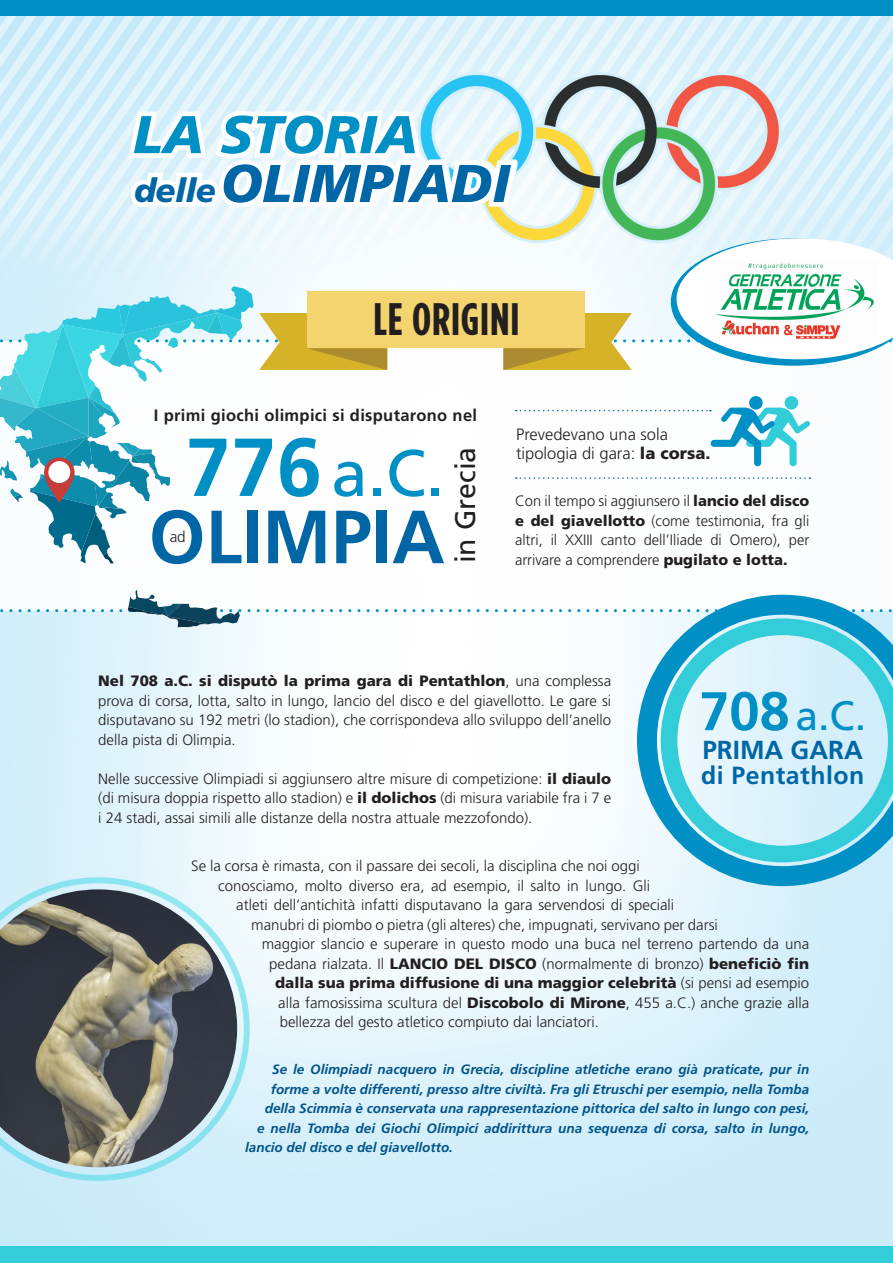
<style>
.page{position:relative;width:893px;height:1263px;background:#fff}
.page>*{position:absolute;margin:0;border:0;box-sizing:border-box;transform-origin:0 0}
.t1{font:700 75.15px "Frutiger";color:#0166a5}
.t2{font:65.55px "Frutiger";color:#0090c6}
.t3{font:italic 900 53.1px/48.9px "Frutiger";color:#0166a5}
.t4{font:700 condensed 45.45px "Gotham HTF";letter-spacing:.02em;color:#231f20}
.t5{font:41.1px "Frutiger";color:#0090c6}
.t6{font:28.35px "Frutiger";color:#231f20}
.t7{font:700 26.1px "Frutiger";color:#0166a5}
.t8{font:700 24.75px "Frutiger";letter-spacing:.02em;color:#0166a5}
.t9{font:300 16.5px/19.5px "Frutiger";color:#231f20}
.t10{font:700 16.5px "Frutiger";letter-spacing:.02em;color:#231f20}
.t11{font:300 15.3px "Frutiger";color:#231f20}
.t12{font:300 15px/19.5px "Frutiger";color:#231f20;text-align:justify}
.t13{font:900 15px "Frutiger";color:#231f20}
.t14{font:italic 700 13.5px "Frutiger";color:#01548b}
.s1{color:#0090c6}
.s2{font-size:33px}
.s3{font-weight:700;font-size:82.05px}
.s4{font-weight:900}
.s5{font-weight:300}
.s6{font-weight:700;font-size:54.3px}
</style>
<div class="page">
<img style="left:0;top:16px;width:893px;height:1231px">
<svg style="left:123px;top:106px;width:388px;height:97px"></svg>
<svg style="left:126px;top:155px;width:396px;height:83px"></svg>
<div style="left:0;top:341px;width:893px;height:270px;background:#fff"></div>
<svg style="left:637px;top:628px;width:256px;height:258px"></svg>
<svg style="left:661px;top:628px;width:232px;height:234px;background:#a4e0ee"></svg>
<div style="left:0;top:0;width:893px;height:16px;background:#0090c6"></div>
<div style="left:0;top:1247px;width:893px;height:16px;background:#33ccd9"></div>
<svg style="left:0;top:877px;width:250px;height:304px;background:#7e8887"></svg>
<svg style="left:0;top:590px;width:893px;height:38px"></svg>
<svg style="left:0;top:238px;width:893px;height:326px"></svg>
<img style="left:711px;top:260px;width:166px;height:82px">
<h3 class="t3" style="left:133px;top:110px;width:378px"><span class="s1">LA STORIA </span><span class="s2">delle</span> OLIMPIADI</h3>
<h3 class="t4" style="left:373px;top:293px;width:148px">LE ORIGINI</h3>
<p class="t10" style="left:154px;top:405px;width:325px">I primi giochi olimpici si disputarono nel</p>
<h2 class="t2" style="left:185px;top:435px;width:260px"><span class="s3">776</span>a.C.</h2>
<h1 class="t1" style="left:149px;top:493px;width:297px">OLIMPIA</h1>
<p class="t11" style="left:170px;top:528px;width:18px">ad</p>
<h3 class="t6" style="left:449px;top:563px;width:118px;rotate:-90deg">in Grecia</h3>
<p class="t9" style="left:516px;top:424px;width:196px">Prevedevano una sola tipologia di gara: <span class="s4">la corsa.</span></p>
<p class="t12" style="left:515px;top:491px;width:296px">Con il tempo si aggiunsero il <span class="s4">lancio del disco e del giavellotto</span> (come testimonia, fra gli altri, il XXIII canto dell’Iliade di Omero), per arrivare a comprendere <span class="s4">pugilato e lotta.</span></p>
<p class="t12" style="left:98px;top:671px;width:515px"><span class="s4">Nel 708 a.C. si disputò la prima gara di Pentathlon</span>, una complessa prova di corsa, lotta, salto in lungo, lancio del disco e del giavellotto. Le gare si disputavano su 192 metri (lo stadion), che corrispondeva allo sviluppo dell’anello della pista di Olimpia.</p>
<p class="t12" style="left:98px;top:769px;width:515px">Nelle successive Olimpiadi si aggiunsero altre misure di competizione: <span class="s4">il diaulo </span>(di misura doppia rispetto allo stadion) e <span class="s4">il dolichos</span> (di misura variabile fra i 7 e i 24 stadi, assai simili alle distanze della nostra attuale mezzofondo).</p>
<p class="t12" style="left:191px;top:857px;width:450px">Se la corsa è rimasta, con il passare dei secoli, la disciplina che noi oggi</p>
<p class="t12" style="left:218px;top:876px;width:433px">conosciamo, molto diverso era, ad esempio, il salto in lungo. Gli</p>
<p class="t12" style="left:236px;top:896px;width:439px">atleti dell’antichità infatti disputavano la gara servendosi di speciali</p>
<p class="t12" style="left:251px;top:915px;width:468px">manubri di piombo o pietra (gli alteres) che, impugnati, servivano per darsi</p>
<p class="t12" style="left:262px;top:935px;width:549px">maggior slancio e superare in questo modo una buca nel terreno partendo da una</p>
<p class="t12" style="left:269px;top:954px;width:542px">pedana rialzata. Il <span class="s4">LANCIO DEL DISCO</span> (normalmente di bronzo) <span class="s4">beneficiò fin</span></p>
<p class="t13" style="left:275px;top:974px;width:535px">dalla sua prima diffusione di una maggior celebrità <span class="s5">(si pensi ad esempio</span></p>
<p class="t12" style="left:278px;top:993px;width:533px">alla famosissima scultura del <span class="s4">Discobolo di Mirone</span>, 455 a.C.) anche grazie alla</p>
<p class="t12" style="left:280px;top:1013px;width:321px">bellezza del gesto atletico compiuto dai lanciatori.</p>
<p class="t14" style="left:272px;top:1062px;width:539px">Se le Olimpiadi nacquero in Grecia, discipline atletiche erano già praticate, pur in</p>
<p class="t14" style="left:271px;top:1081px;width:540px">forme a volte differenti, presso altre civiltà. Fra gli Etruschi per esempio, nella Tomba</p>
<p class="t14" style="left:265px;top:1101px;width:546px">della Scimmia è conservata una rappresentazione pittorica del salto in lungo con pesi,</p>
<p class="t14" style="left:257px;top:1120px;width:554px">e nella Tomba dei Giochi Olimpici addirittura una sequenza di corsa, salto in lungo,</p>
<p class="t14" style="left:245px;top:1140px;width:209px">lancio del disco e del giavellotto.</p>
<h3 class="t5" style="left:699px;top:692px;width:168px"><span class="s6">708</span>a.C.</h3>
<h3 class="t7" style="left:702px;top:735px;width:162px">PRIMA GARA</h3>
<h3 class="t8" style="left:701px;top:761px;width:165px">di Pentathlon</h3>
</div>
